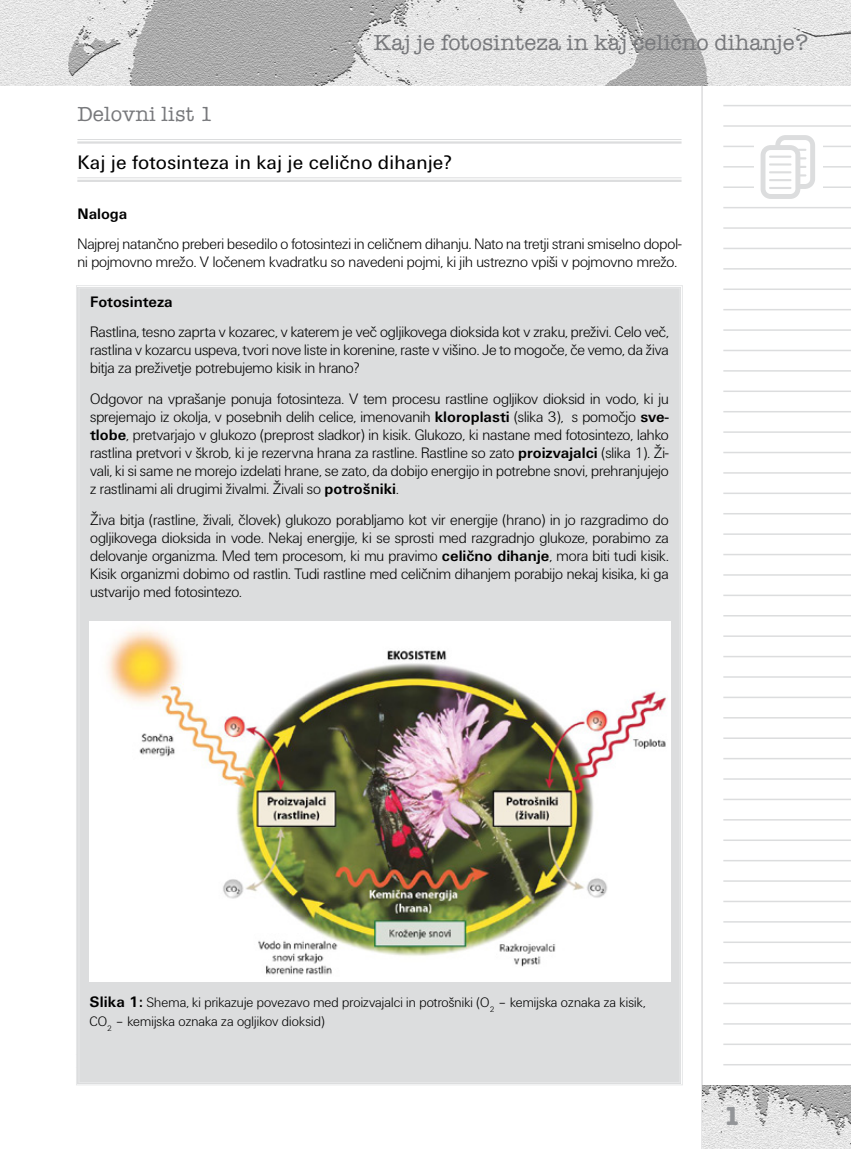
<style>
.page{position:relative;width:851px;height:1149px;background:#fff}
.page>*{position:absolute;margin:0;border:0;box-sizing:border-box;transform-origin:0 0}
.t1{font:700 27px "American Typ Itc DEE";color:#939598}
.t2{font:500 22.5px "American Typ Itc DEE";color:#77787b}
.t3{font:500 21px "American Typ Itc DEE";letter-spacing:.01em;color:#77787b}
.t4{font:20.25px "Unitus TEE";letter-spacing:.01em;color:#000}
.t5{font:15.75px/18px "Unitus DEE Ligh";color:#000;text-align:justify}
.t6{font:700 15.75px "Unitus TEE";color:#000}
.t7{font:14.25px/19.5px "Unitus DEE Ligh";letter-spacing:.01em;color:#000}
.s1{font-family:"Unitus TEE";font-weight:700}
.s2{font-family:"Unitus TEE";font-weight:700;font-size:15.75px}
</style>
<div class="page">
<svg style="left:701px;top:85px;width:149px;height:1063px"></svg>
<hr style="left:723px;top:125px;width:127px;height:2px;background:#dcddde">
<hr style="left:723px;top:146px;width:127px;height:1px;background:#dcddde">
<hr style="left:723px;top:166px;width:127px;height:1px;background:#dcddde">
<hr style="left:723px;top:186px;width:127px;height:2px;background:#dcddde">
<hr style="left:723px;top:207px;width:127px;height:1px;background:#dcddde">
<div style="left:754px;top:133px;width:68px;height:68px;background:#fff"></div>
<img style="left:702px;top:1084px;width:148px;height:64px">
<hr style="left:723px;top:105px;width:127px;height:1px;background:#dcddde">
<hr style="left:723px;top:227px;width:127px;height:2px;background:#dcddde">
<hr style="left:723px;top:247px;width:127px;height:2px;background:#dcddde">
<hr style="left:723px;top:268px;width:127px;height:1px;background:#dcddde">
<hr style="left:723px;top:288px;width:127px;height:2px;background:#dcddde">
<hr style="left:723px;top:309px;width:127px;height:1px;background:#dcddde">
<hr style="left:723px;top:329px;width:127px;height:2px;background:#dcddde">
<hr style="left:723px;top:349px;width:127px;height:2px;background:#dcddde">
<hr style="left:723px;top:370px;width:127px;height:1px;background:#dcddde">
<hr style="left:723px;top:390px;width:127px;height:2px;background:#dcddde">
<hr style="left:723px;top:411px;width:127px;height:1px;background:#dcddde">
<hr style="left:723px;top:431px;width:127px;height:2px;background:#dcddde">
<hr style="left:723px;top:451px;width:127px;height:2px;background:#dcddde">
<hr style="left:723px;top:472px;width:127px;height:1px;background:#dcddde">
<hr style="left:723px;top:492px;width:127px;height:2px;background:#dcddde">
<hr style="left:723px;top:513px;width:127px;height:1px;background:#dcddde">
<hr style="left:723px;top:533px;width:127px;height:1px;background:#dcddde">
<hr style="left:723px;top:553px;width:127px;height:2px;background:#dcddde">
<hr style="left:723px;top:574px;width:127px;height:1px;background:#dcddde">
<hr style="left:723px;top:594px;width:127px;height:2px;background:#dcddde">
<hr style="left:723px;top:615px;width:127px;height:1px;background:#dcddde">
<hr style="left:723px;top:635px;width:127px;height:1px;background:#dcddde">
<hr style="left:723px;top:655px;width:127px;height:2px;background:#dcddde">
<hr style="left:723px;top:676px;width:127px;height:1px;background:#dcddde">
<hr style="left:723px;top:696px;width:127px;height:2px;background:#dcddde">
<hr style="left:723px;top:716px;width:127px;height:2px;background:#dcddde">
<hr style="left:723px;top:737px;width:127px;height:1px;background:#dcddde">
<hr style="left:723px;top:757px;width:127px;height:2px;background:#dcddde">
<hr style="left:723px;top:778px;width:127px;height:1px;background:#dcddde">
<hr style="left:723px;top:798px;width:127px;height:2px;background:#dcddde">
<hr style="left:723px;top:818px;width:127px;height:2px;background:#dcddde">
<hr style="left:723px;top:839px;width:127px;height:1px;background:#dcddde">
<hr style="left:723px;top:859px;width:127px;height:2px;background:#dcddde">
<hr style="left:723px;top:880px;width:127px;height:1px;background:#dcddde">
<hr style="left:723px;top:900px;width:127px;height:1px;background:#dcddde">
<hr style="left:723px;top:920px;width:127px;height:2px;background:#dcddde">
<hr style="left:723px;top:941px;width:127px;height:1px;background:#dcddde">
<hr style="left:723px;top:961px;width:127px;height:2px;background:#dcddde">
<hr style="left:723px;top:982px;width:127px;height:1px;background:#dcddde">
<hr style="left:723px;top:1002px;width:127px;height:1px;background:#dcddde">
<hr style="left:723px;top:1022px;width:127px;height:2px;background:#dcddde">
<hr style="left:723px;top:1043px;width:127px;height:1px;background:#dcddde">
<hr style="left:723px;top:1063px;width:127px;height:2px;background:#dcddde">
<img style="left:0;top:0;width:850px;height:85px">
<svg style="left:760px;top:135px;width:55px;height:64px"></svg>
<hr style="left:768px;top:155px;width:23px;height:3px;background:#dcddde">
<hr style="left:768px;top:163px;width:23px;height:2px;background:#dcddde">
<hr style="left:768px;top:171px;width:23px;height:2px;background:#dcddde">
<hr style="left:768px;top:179px;width:23px;height:2px;background:#dcddde">
<hr style="left:768px;top:187px;width:23px;height:2px;background:#dcddde">
<div style="left:76px;top:285px;width:606px;height:800px;background:#dcddde"></div>
<hr style="left:77px;top:139px;width:604px;height:1px;background:#dcddde">
<hr style="left:77px;top:141px;width:604px;height:3px;background:#dcddde">
<hr style="left:77px;top:177px;width:604px;height:1px;background:#dcddde">
<hr style="left:77px;top:180px;width:604px;height:2px;background:#dcddde">
<img style="left:89px;top:621px;width:581px;height:359px">
<h2 class="t2" style="left:373px;top:30px;width:436px">Kaj je fotosinteza in kaj celično dihanje?</h2>
<h3 class="t3" style="left:77px;top:102px;width:137px">Delovni list 1</h3>
<p class="t4" style="left:77px;top:151px;width:376px">Kaj je fotosinteza in kaj je celično dihanje?</p>
<p class="t6" style="left:77px;top:204px;width:51px">Naloga</p>
<p class="t5" style="left:77px;top:235px;width:605px">Najprej natančno preberi besedilo o fotosintezi in celičnem dihanju. Nato na tretji strani smiselno dopol&shy;ni pojmovno mrežo. V ločenem kvadratku so navedeni pojmi, ki jih ustrezno vpiši v pojmovno mrežo.</p>
<p class="t6" style="left:90px;top:292px;width:84px">Fotosinteza</p>
<p class="t5" style="left:90px;top:323px;width:580px">Rastlina, tesno zaprta v kozarec, v katerem je več ogljikovega dioksida kot v zraku, preživi. Celo več, rastlina v kozarcu uspeva, tvori nove liste in korenine, raste v višino. Je to mogoče, če vemo, da živa bitja za preživetje potrebujemo kisik in hrano?</p>
<p class="t5" style="left:90px;top:390px;width:580px">Odgovor na vprašanje ponuja fotosinteza. V tem procesu rastline ogljikov dioksid in vodo, ki ju sprejemajo iz okolja, v posebnih delih celice, imenovanih <span class="s1">kloroplasti</span> (slika 3), s pomočjo <span class="s1">sve&shy;tlobe</span>, pretvarjajo v glukozo (preprost sladkor) in kisik. Glukozo, ki nastane med fotosintezo, lahko rastlina pretvori v škrob, ki je rezervna hrana za rastline. Rastline so zato <span class="s1">proizvajalci</span> (slika 1). Ži&shy;vali, ki si same ne morejo izdelati hrane, se zato, da dobijo energijo in potrebne snovi, prehranjujejo z rastlinami ali drugimi živalmi. Živali so <span class="s1">potrošniki</span>.</p>
<p class="t5" style="left:90px;top:511px;width:580px">Živa bitja (rastline, živali, človek) glukozo porabljamo kot vir energije (hrano) in jo razgradimo do ogljikovega dioksida in vode. Nekaj energije, ki se sprosti med razgradnjo glukoze, porabimo za delovanje organizma. Med tem procesom, ki mu pravimo <span class="s1">celično dihanje</span>, mora biti tudi kisik.<br>Kisik organizmi dobimo od rastlin. Tudi rastline med celičnim dihanjem porabijo nekaj kisika, ki ga ustvarijo med fotosintezo.</p>
<p class="t7" style="left:89px;top:992px;width:557px"><span class="s2">Slika 1:</span> Shema, ki prikazuje povezavo med proizvajalci in potrošniki (O<sub>2</sub> – kemijska oznaka za kisik,<br>CO<sub>2</sub> – kemijska oznaka za ogljikov dioksid)</p>
<h1 class="t1" style="left:723px;top:1099px;width:18px">1</h1>
</div>
